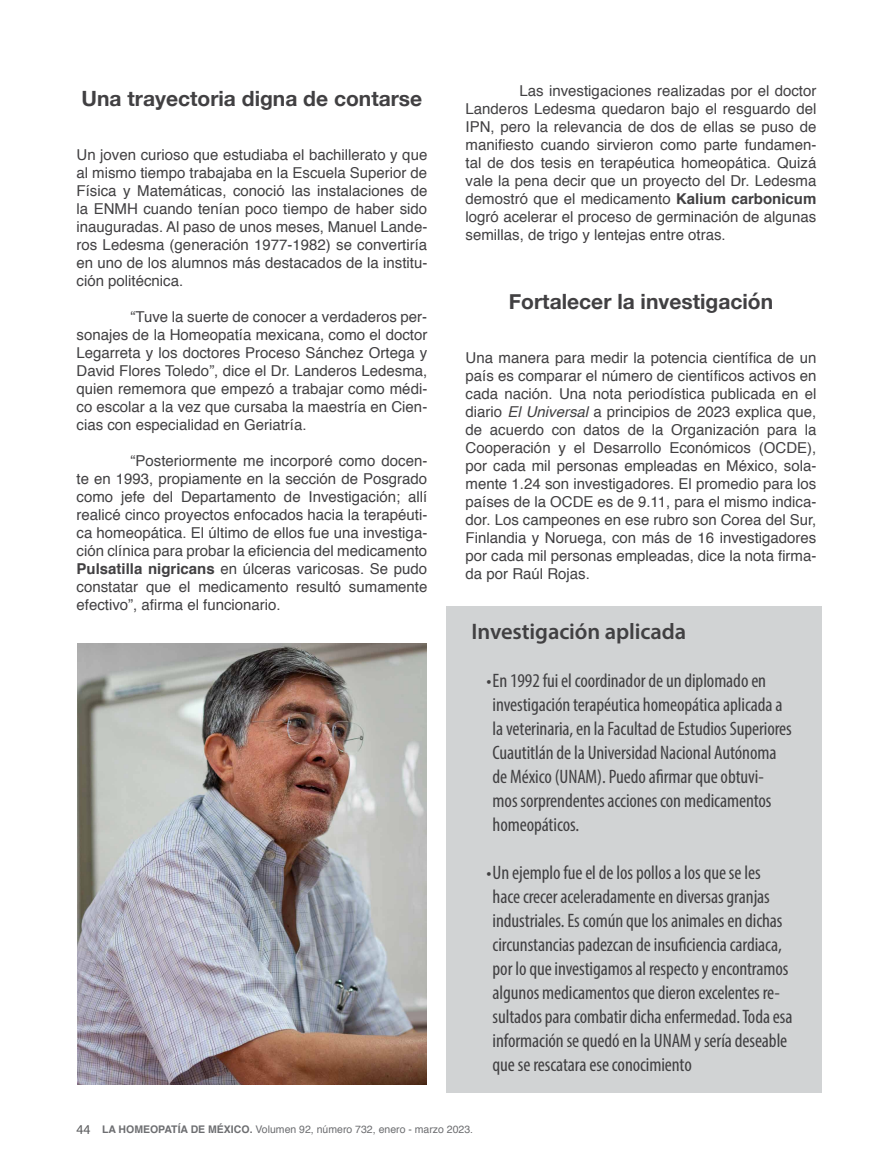
<style>
.page{position:relative;width:893px;height:1170px;background:#fff}
.page>*{position:absolute;margin:0;border:0;box-sizing:border-box;transform-origin:0 0}
.t1{font:600 22.5px "Myriad Pro";letter-spacing:-.005em;color:#414042}
.t2{font:700 21px "Helvetica Neue";color:#414042}
.t3{font:condensed 19.5px/24px "Myriad Pro";letter-spacing:-.005em;color:#414042}
.t4{font:15px/18px "Helvetica";color:#414042;text-align:justify}
.t5{font:10.5px "Helvetica";color:#6d6e71}
.s1{font-weight:700}
.s2{font-style:italic}
.s3{font-family:"Myriad Pro";font-size:13.5px;color:#58595b}
</style>
<div class="page">
<img style="left:77px;top:643px;width:349px;height:441px">
<div style="left:446px;top:606px;width:376px;height:486px;background:#d1d3d4"></div>
<h2 class="t2" style="left:82px;top:82px;width:342px">Una trayectoria digna de contarse</h2>
<p class="t4" style="left:77px;top:146px;width:352px">Un joven curioso que estudiaba el bachillerato y que al mismo tiempo trabajaba en la Escuela Superior de Física y Matemáticas, conoció las instalaciones de la ENMH cuando tenían poco tiempo de haber sido inauguradas. Al paso de unos meses, Manuel Lande&shy;ros Ledesma (generación 1977-1982) se convertiría en uno de los alumnos más destacados de la institu&shy;ción politécnica.</p>
<p class="t4" style="left:77px;top:308px;width:352px;text-indent:54px">“Tuve la suerte de conocer a verdaderos per&shy;sonajes de la Homeopatía mexicana, como el doctor Legarreta y los doctores Proceso Sánchez Ortega y David Flores Toledo”, dice el Dr. Landeros Ledesma, quien rememora que empezó a trabajar como médi&shy;co escolar a la vez que cursaba la maestría en Cien&shy;cias con especialidad en Geriatría.</p>
<p class="t4" style="left:77px;top:452px;width:352px;text-indent:54px">“Posteriormente me incorporé como docen&shy;te en 1993, propiamente en la sección de Posgrado como jefe del Departamento de Investigación; allí realicé cinco proyectos enfocados hacia la terapéuti&shy;ca homeopática. El último de ellos fue una investiga&shy;ción clínica para probar la eficiencia del medicamento <span class="s1">Pulsatilla nigricans</span> en úlceras varicosas. Se pudo constatar que el medicamento resultó sumamente efectivo”, afirma el funcionario.</p>
<p class="t4" style="left:466px;top:82px;width:352px;text-indent:54px">Las investigaciones realizadas por el doctor Landeros Ledesma quedaron bajo el resguardo del IPN, pero la relevancia de dos de ellas se puso de manifiesto cuando sirvieron como parte fundamen&shy;tal de dos tesis en terapéutica homeopática. Quizá vale la pena decir que un proyecto del Dr. Ledesma demostró que el medicamento <span class="s1">Kalium carbonicum </span>logró acelerar el proceso de germinación de algunas semillas, de trigo y lentejas entre otras.</p>
<h2 class="t2" style="left:509px;top:285px;width:266px">Fortalecer la investigación</h2>
<p class="t4" style="left:466px;top:349px;width:352px">Una manera para medir la potencia científica de un país es comparar el número de científicos activos en cada nación. Una nota periodística publicada en el diario <span class="s2">El Universal</span> a principios de 2023 explica que, de acuerdo con datos de la Organización para la Cooperación y el Desarrollo Económicos (OCDE), por cada mil personas empleadas en México, sola&shy;mente 1.24 son investigadores. El promedio para los países de la OCDE es de 9.11, para el mismo indica&shy;dor. Los campeones en ese rubro son Corea del Sur, Finlandia y Noruega, con más de 16 investigadores por cada mil personas empleadas, dice la nota firma&shy;da por Raúl Rojas.</p>
<h1 class="t1" style="left:472px;top:617px;width:216px">Investigación aplicada</h1>
<p class="t3" style="left:493px;top:668px;width:301px;text-indent:-6px">• En 1992fuielcoordinadordeun diplomadoen investigación terapéutica homeopáticaaplicadaa laveterinaria,en laFacultaddeEstudiosSuperiores Cuautitlán dela Universidad Nacional Autónoma deMéxico(UNAM).Puedoafirmarqueobtuvi&shy;mos sorprendentesaccionesconmedicamentos homeopáticos.</p>
<p class="t3" style="left:493px;top:860px;width:301px;text-indent:-6px">• Un ejemplofueeldelospollosalosqueseles hacecreceraceleradamenteen diversasgranjas industriales.Escomún quelosanimalesen dichas circunstanciaspadezcan deinsuficienciacardiaca, por loqueinvestigamosal respectoyencontramos algunosmedicamentosquedieron excelentes re&shy;sultadosparacombatirdichaenfermedad.Todaesa información sequedóen la UNAMyseríadeseable queserescataraeseconocimiento</p>
<p class="t5" style="left:76px;top:1120px;width:398px"><span class="s3">44</span> <span class="s1">LA HOMEOPATÍA DE MÉXICO.</span> Volumen 92, número 732, enero - marzo 2023.</p>
</div>
